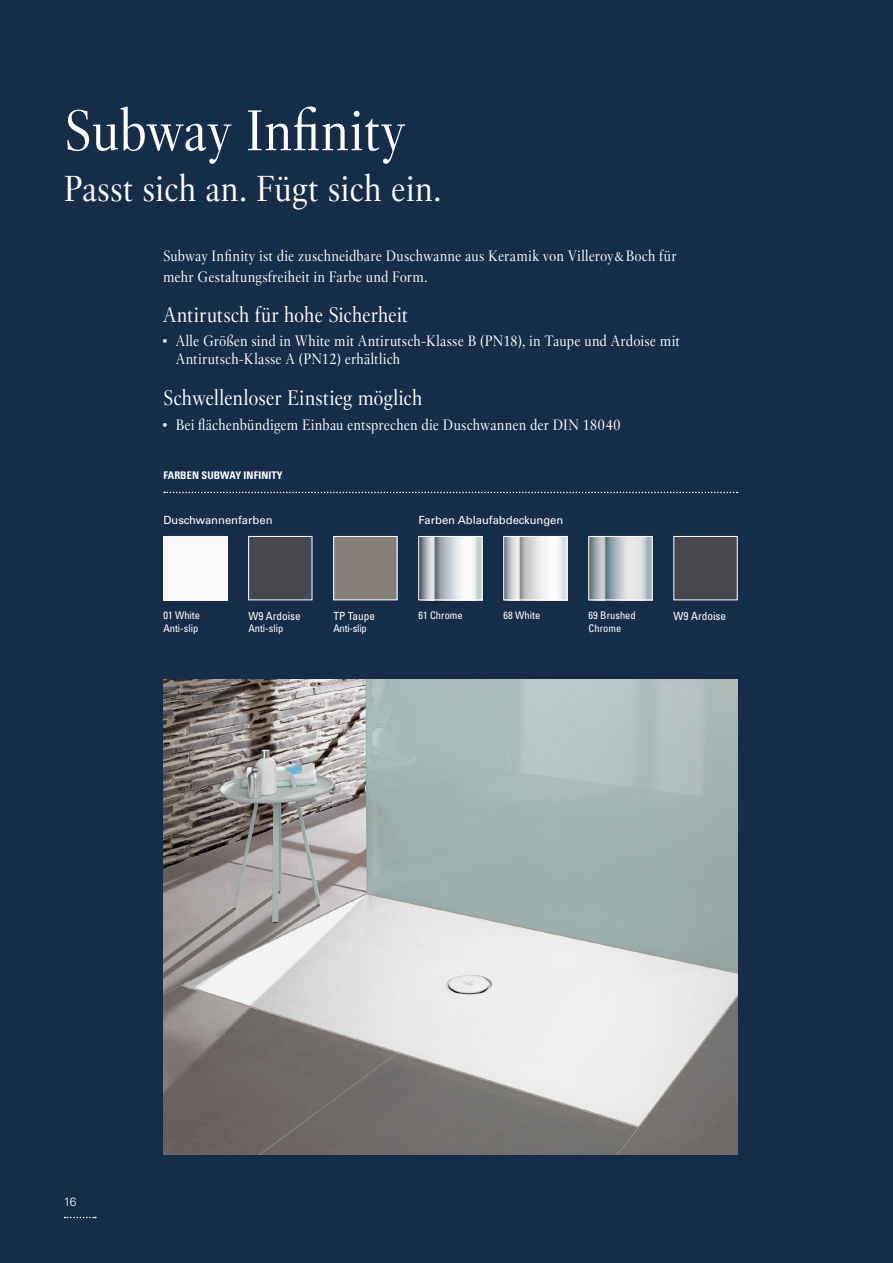
<style>
.page{position:relative;width:893px;height:1263px;background:#142e4a}
.page>*{position:absolute;margin:0;border:0;box-sizing:border-box;transform-origin:0 0}
.t1{font:57px "Villeroy Boch";color:#fff}
.t2{font:36px "Villeroy Boch";color:#fff}
.t3{font:21px "Villeroy Boch";color:#fff}
.t4{font:15px/21px "Villeroy Boch";letter-spacing:.005em;color:#fff}
.t5{font:300 12px "Univers LT";color:#fff}
.t6{font:11.25px "Univers LT";color:#fff}
.t7{font:condensed 11.25px "Univers LT";color:#fff}
.t8{font:condensed 10.5px/12.6px "Univers LT";color:#fff}
.t9{font:700 condensed 10.5px "Univers LT";letter-spacing:.005em;color:#fff}
.t10{font:condensed 10.5px "Univers LT";letter-spacing:-.02em;color:#fff}
</style>
<div class="page">
<div style="left:165px;top:538px;width:60px;height:60px;background:#f8f8f8"></div>
<div style="left:163px;top:536px;width:64px;height:64px;border:1px solid #fff"></div>
<div style="left:248px;top:536px;width:64px;height:64px;background:#49474e"></div>
<div style="left:248px;top:536px;width:64px;height:64px;border:1px solid #fff"></div>
<div style="left:674px;top:536px;width:63px;height:64px;background:#49474e"></div>
<div style="left:335px;top:538px;width:60px;height:60px;background:#857f76"></div>
<div style="left:333px;top:536px;width:64px;height:64px;border:1px solid #fff"></div>
<img style="left:420px;top:538px;width:60px;height:60px">
<div style="left:418px;top:536px;width:64px;height:64px;border:1px solid #fff"></div>
<img style="left:506px;top:538px;width:59px;height:60px">
<div style="left:504px;top:536px;width:63px;height:64px;border:1px solid #fff"></div>
<img style="left:591px;top:538px;width:59px;height:60px">
<div style="left:589px;top:536px;width:63px;height:64px;border:1px solid #fff"></div>
<svg style="left:65px;top:1217px;width:31px;height:1px"></svg>
<svg style="left:164px;top:492px;width:574px;height:1px"></svg>
<img style="left:163px;top:679px;width:574px;height:475px">
<h1 class="t1" style="left:64px;top:94px;width:343px">Subway Infinity</h1>
<h2 class="t2" style="left:64px;top:166px;width:379px">Passt sich an. Fügt sich ein.</h2>
<p class="t4" style="left:163px;top:246px;width:515px">Subway Infinity ist die zuschneidbare Duschwanne aus Keramik von Villeroy&amp;Boch für mehr Gestaltungsfreiheit in Farbe und Form.</p>
<h3 class="t3" style="left:163px;top:301px;width:247px">Antirutsch für hohe Sicherheit</h3>
<p class="t4" style="left:176px;top:332px;width:506px;line-height:18px;text-indent:-13px">• Alle Größen sind in White mit Antirutsch-Klasse B (PN18), in Taupe und Ardoise mit<br>Antirutsch-Klasse A (PN12) erhältlich</p>
<h3 class="t3" style="left:163px;top:385px;width:261px">Schwellenloser Einstieg möglich</h3>
<p class="t4" style="left:163px;top:414px;width:459px">• Bei flächenbündigem Einbau entsprechen die Duschwannen der DIN 18040</p>
<p class="t9" style="left:163px;top:469px;width:121px">FARBEN SUBWAY INFINITY</p>
<p class="t6" style="left:163px;top:513px;width:111px">Duschwannenfarben</p>
<p class="t6" style="left:418px;top:513px;width:146px">Farben Ablaufabdeckungen</p>
<p class="t8" style="left:163px;top:609px;width:38px">01 White<br>Anti-slip</p>
<p class="t7" style="left:248px;top:608px;width:54px">W9 Ardoise</p>
<p class="t8" style="left:248px;top:622px;width:36px">Anti-slip</p>
<p class="t8" style="left:418px;top:609px;width:46px">61 Chrome</p>
<p class="t8" style="left:504px;top:609px;width:38px">68 White</p>
<p class="t8" style="left:589px;top:609px;width:49px">69 Brushed<br>Chrome</p>
<p class="t7" style="left:333px;top:608px;width:43px">TP Taupe</p>
<p class="t7" style="left:674px;top:608px;width:54px">W9 Ardoise</p>
<p class="t10" style="left:333px;top:622px;width:35px">Anti-slip</p>
<p class="t5" style="left:64px;top:1195px;width:14px">16</p>
</div>
